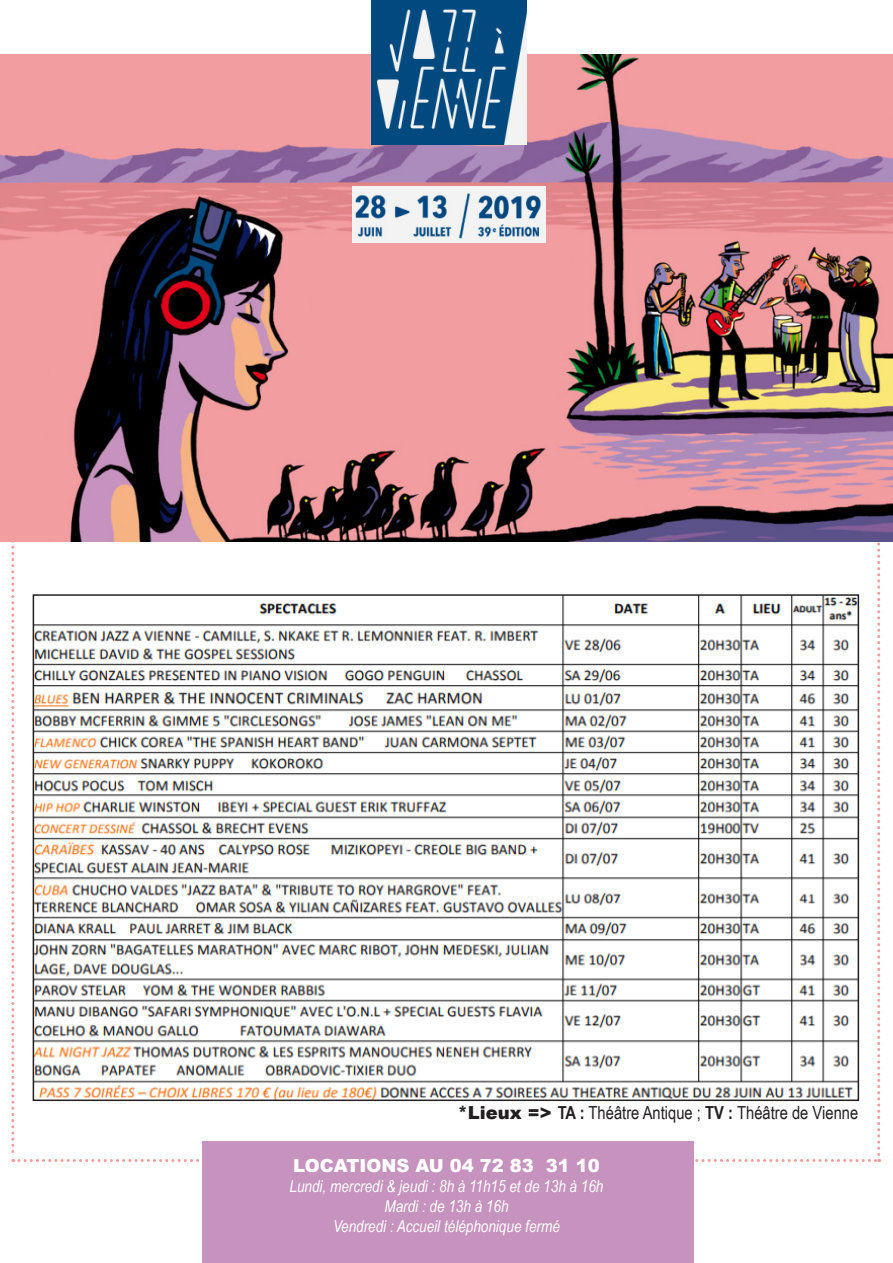
<style>
.page{position:relative;width:893px;height:1263px;background:#fff}
.page>*{position:absolute;margin:0;border:0;box-sizing:border-box;transform-origin:0 0}
.t1{font:18px "Arial Narrow";color:#231f20}
.t2{font:900 18px "Arial";color:#fff}
.t3{font:italic 16.5px "Arial Narrow";color:#fff}
.s1{font-family:"Arial";font-weight:900}
.s2{font-weight:700}
</style>
<div class="page">
<img style="left:11px;top:542px;width:869px;height:620px">
<div style="left:203px;top:1141px;width:491px;height:122px;background:#c693be"></div>
<img style="left:0;top:54px;width:893px;height:488px">
<img style="left:371px;top:0;width:155px;height:144px">
<img style="left:352px;top:187px;width:193px;height:55px">
<p class="t1" style="left:458px;top:1099px;width:402px"><span class="s1">*Lieux =&gt;</span> <span class="s2">TA :</span> Théâtre Antique ; <span class="s2">TV :</span> Théâtre de Vienne</p>
<p class="t2" style="left:293px;top:1153px;width:308px">LOCATIONS AU 04 72 83 31 10</p>
<p class="t3" style="left:289px;top:1175px;width:315px">Lundi, mercredi &amp; jeudi : 8h à 11h15 et de 13h à 16h</p>
<p class="t3" style="left:384px;top:1194px;width:126px">Mardi : de 13h à 16h</p>
<p class="t3" style="left:333px;top:1214px;width:228px">Vendredi : Accueil téléphonique fermé</p>
</div>
